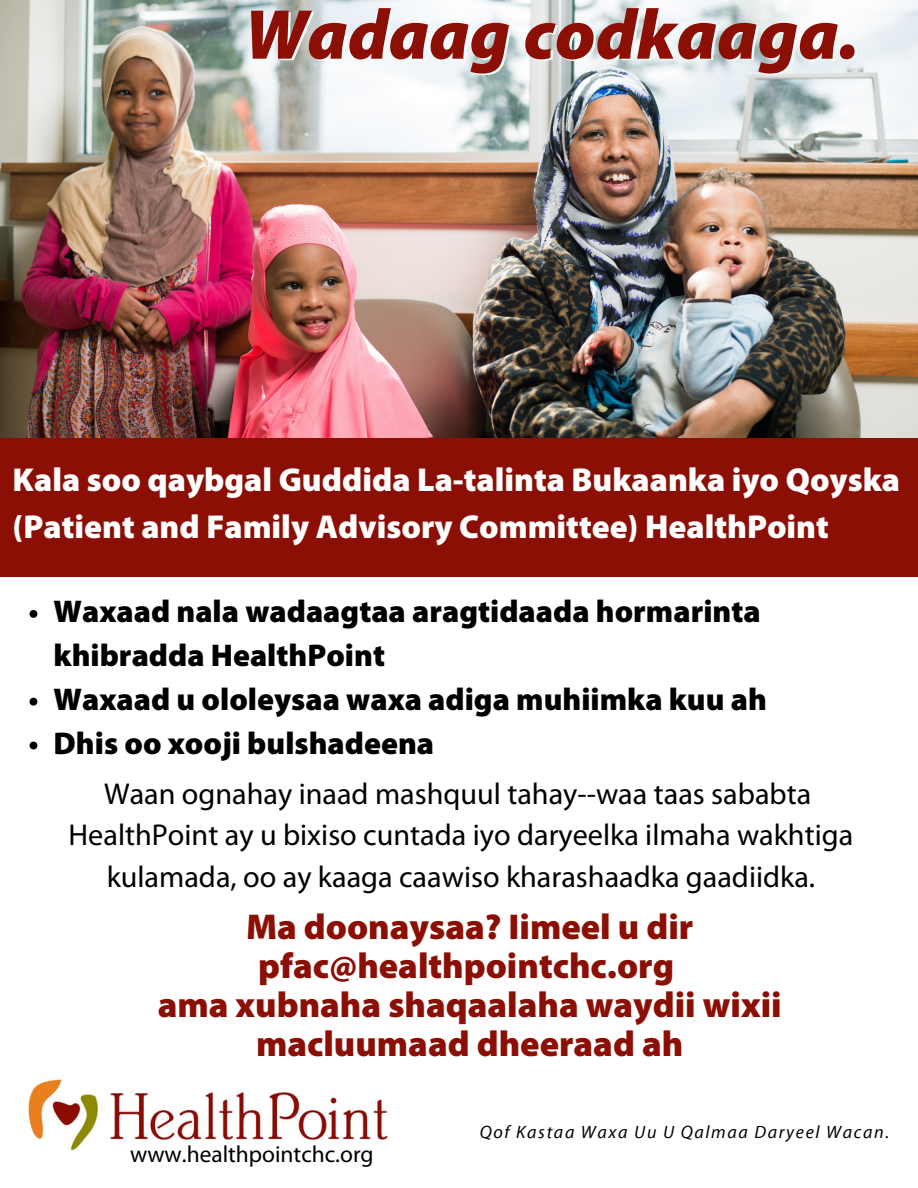
<style>
.page{position:relative;width:918px;height:1188px;background:#fff}
.page>*{position:absolute;margin:0;border:0;box-sizing:border-box;transform-origin:0 0}
.t1{font:italic 900 71.25px "Myriad Pro";color:#8b0f04}
.t2{font:900 36px/39px "Myriad Pro";color:#8b0f04;text-align:center}
.t3{font:900 33.3px "Myriad Pro";color:#fff}
.t4{font:900 31.5px/43.8px "Myriad Pro";color:#000}
.t5{font:30.15px/41.5px "Myriad Pro";color:#000;text-align:center}
.t6{font:23.4px "Myriad Pro";color:#000}
.t7{font:italic 18px "Myriad";letter-spacing:.09em;color:#000}
</style>
<div class="page">
<img style="left:28px;top:1079px;width:360px;height:72px">
<div style="left:0;top:434px;width:918px;height:143px;background:#8b0f04"></div>
<img style="left:0;top:0;width:918px;height:438px">
<svg style="left:30px;top:610px;width:7px;height:8px"></svg>
<svg style="left:30px;top:698px;width:7px;height:8px"></svg>
<svg style="left:30px;top:742px;width:7px;height:7px"></svg>
<p class="t1" style="left:245px;top:5px;width:616px">Wadaag codkaaga.</p>
<p class="t3" style="left:13px;top:466px;width:889px">Kala soo qaybgal Guddida La-talinta Bukaanka iyo Qoyska</p>
<p class="t3" style="left:13px;top:513px;width:818px">(Patient and Family Advisory Committee) HealthPoint</p>
<p class="t4" style="left:54px;top:593px;width:709px">Waxaad nala wadaagtaa aragtidaada hormarinta khibradda HealthPoint</p>
<p class="t4" style="left:54px;top:680px;width:715px">Waxaad u ololeysaa waxa adiga muhiimka kuu ah</p>
<p class="t4" style="left:54px;top:724px;width:382px">Dhis oo xooji bulshadeena</p>
<p class="t5" style="left:104px;top:775px;width:709px">Waan ognahay inaad mashquul tahay--waa taas sababta</p>
<p class="t5" style="left:69px;top:817px;width:786px">HealthPoint ay u bixiso cuntada iyo daryeelka ilmaha wakhtiga kulamada, oo ay kaaga caawiso kharashaadka gaadiidka.</p>
<p class="t2" style="left:246px;top:911px;width:449px">Ma doonaysaa? Iimeel u dir pfac@healthpointchc.org</p>
<p class="t2" style="left:158px;top:989px;width:625px">ama xubnaha shaqaalaha waydii wixii macluumaad dheeraad ah</p>
<p class="t6" style="left:130px;top:1145px;width:245px">www.healthpointchc.org</p>
<p class="t7" style="left:480px;top:1124px;width:411px">Qof Kastaa Waxa Uu U Qalmaa Daryeel Wacan.</p>
</div>
